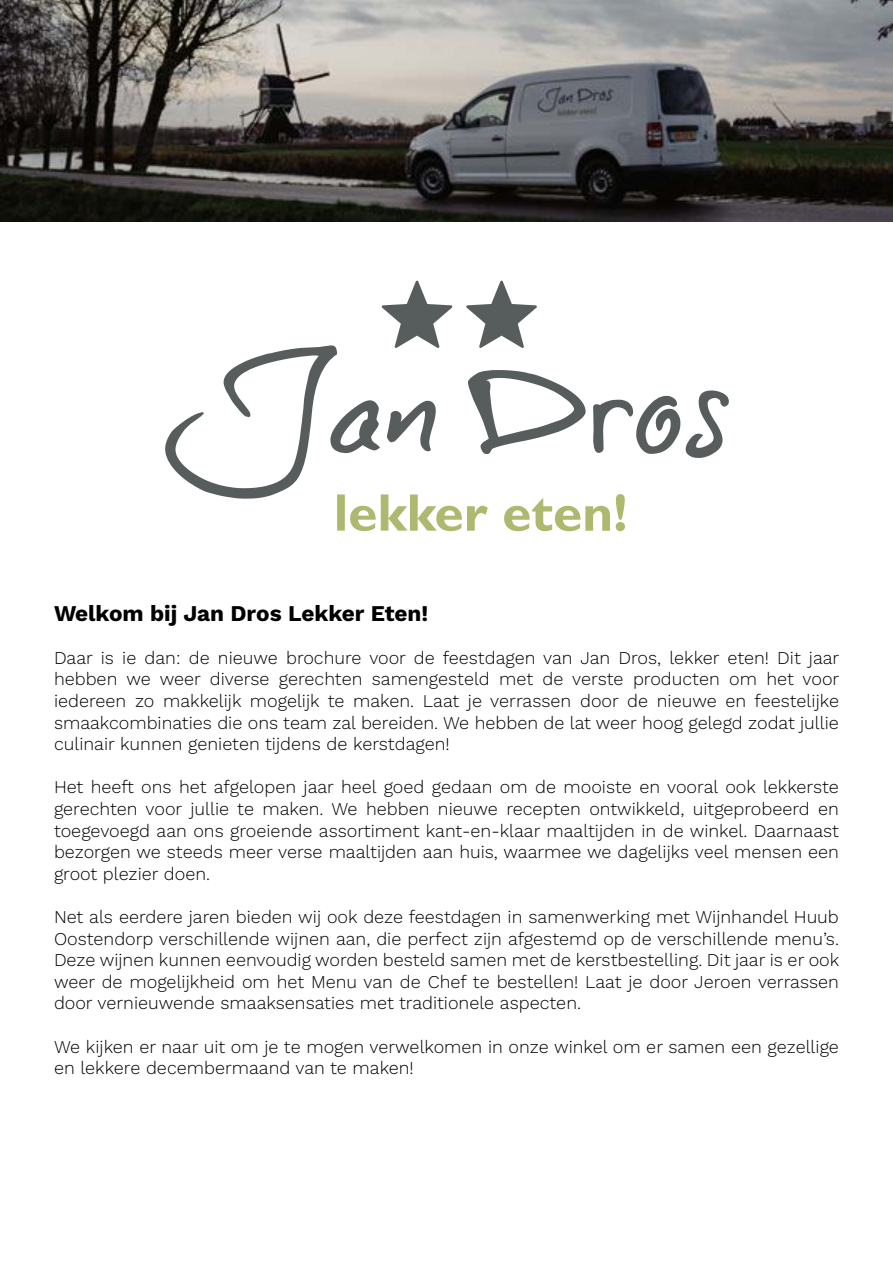
<style>
.page{position:relative;width:893px;height:1263px;background:#fff}
.page>*{position:absolute;margin:0;border:0;box-sizing:border-box;transform-origin:0 0}
.t1{font:700 53.1px "Gill Sans";color:#aeb86e}
.t2{font:700 22.5px "Work Sans";color:#000}
.t3{font:300 18px/21.6px "Work Sans";color:#000;text-align:justify}
</style>
<div class="page">
<img style="left:0;top:0;width:893px;height:221px">
<svg style="left:165px;top:345px;width:564px;height:154px"></svg>
<svg style="left:382px;top:281px;width:70px;height:67px"></svg>
<svg style="left:466px;top:281px;width:71px;height:67px"></svg>
<h1 class="t1" style="left:334px;top:481px;width:295px">lekker eten!</h1>
<p class="t2" style="left:54px;top:596px;width:376px">Welkom bij Jan Dros Lekker Eten!</p>
<p class="t3" style="left:54px;top:646px;width:787px">Daar is ie dan: de nieuwe brochure voor de feestdagen van Jan Dros, lekker eten! Dit jaar hebben we weer diverse gerechten samengesteld met de verste producten om het voor iedereen zo makkelijk mogelijk te maken. Laat je verrassen door de nieuwe en feestelijke smaakcombinaties die ons team zal bereiden. We hebben de lat weer hoog gelegd zodat jullie culinair kunnen genieten tijdens de kerstdagen!</p>
<p class="t3" style="left:54px;top:776px;width:787px">Het heeft ons het afgelopen jaar heel goed gedaan om de mooiste en vooral ook lekkerste gerechten voor jullie te maken. We hebben nieuwe recepten ontwikkeld, uitgeprobeerd en toegevoegd aan ons groeiende assortiment kant-en-klaar maaltijden in de winkel. Daarnaast bezorgen we steeds meer verse maaltijden aan huis, waarmee we dagelijks veel mensen een groot plezier doen.</p>
<p class="t3" style="left:54px;top:905px;width:787px">Net als eerdere jaren bieden wij ook deze feestdagen in samenwerking met Wijnhandel Huub Oostendorp verschillende wijnen aan, die perfect zijn afgestemd op de verschillende menu’s.<br>Deze wijnen kunnen eenvoudig worden besteld samen met de kerstbestelling. Dit jaar is er ook weer de mogelijkheid om het Menu van de Chef te bestellen! Laat je door Jeroen verrassen door vernieuwende smaaksensaties met traditionele aspecten.</p>
<p class="t3" style="left:54px;top:1035px;width:786px">We kijken er naar uit om je te mogen verwelkomen in onze winkel om er samen een gezellige en lekkere decembermaand van te maken!</p>
</div>
